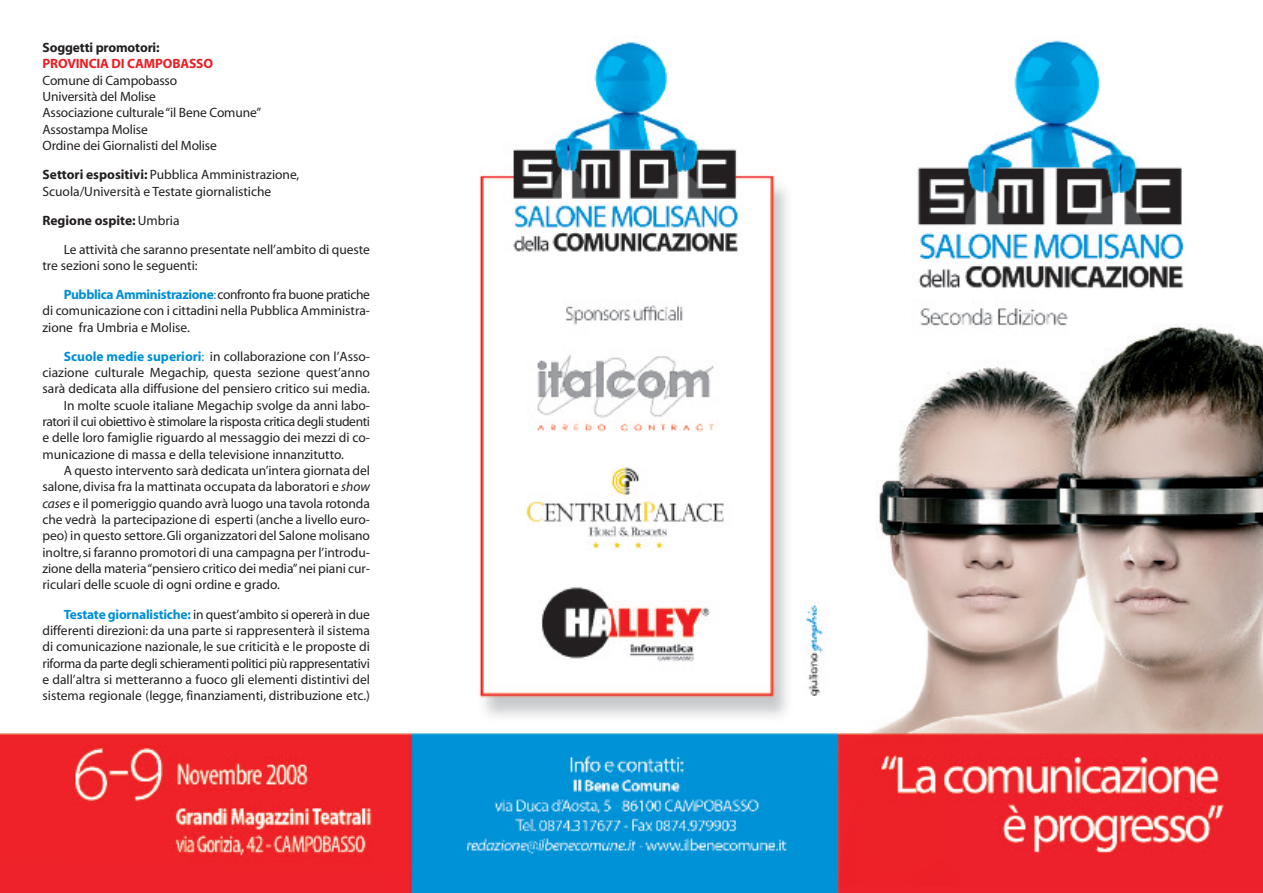
<style>
.page{position:relative;width:1263px;height:893px;background:#fff}
.page>*{position:absolute;margin:0;border:0;box-sizing:border-box;transform-origin:0 0}
.t1{font:13.5px/16.4px "Myriad";letter-spacing:-.005em;color:#231f20}
.t2{font:13.5px/29.1px "Myriad";letter-spacing:-.025em;color:#231f20}
.t3{font:13.5px "Myriad";letter-spacing:-.03em;color:#231f20}
.t4{font:700 13.5px "Myriad";letter-spacing:-.01em;color:#ee1d23}
.t5{font:700 13.5px "Myriad";letter-spacing:-.01em;color:#231f20}
.s1{font-weight:700}
.s2{font-weight:700;color:#008fd5}
.s3{color:#008fd5}
.s4{font-style:italic}
</style>
<div class="page">
<img style="left:0;top:40px;width:1263px;height:853px">
<p class="t5" style="left:43px;top:43px;width:119px">Soggetti promotori:</p>
<p class="t4" style="left:43px;top:59px;width:172px">PROVINCIA DI CAMPOBASSO</p>
<p class="t1" style="left:43px;top:73px;width:220px">Comune di Campobasso<br>Università del Molise<br>Associazione culturale“il Bene Comune”<br>Assostampa Molise<br>Ordine dei Giornalisti del Molise</p>
<p class="t1" style="left:43px;top:168px;width:258px"><span class="s1">Settori espositivi:</span> Pubblica Amministrazione,<br>Scuola/Università e Testate giornalistiche</p>
<p class="t1" style="left:64px;top:207px;width:308px;line-height:29.1px;text-indent:-21px"><span class="s1">Regione ospite:</span> Umbria<br>Le attività che saranno presentate nell’ambito di queste</p>
<p class="t2" style="left:64px;top:252px;width:308px;text-indent:-21px">tre sezioni sono le seguenti:<br><span class="s2">Pubblica Amministrazione</span><span class="s3">:</span>confronto fra buone pratiche</p>
<p class="t1" style="left:43px;top:304px;width:329px">di comunicazione con i cittadini nella Pubblica Amministra&shy;zione fra Umbria e Molise.</p>
<p class="t1" style="left:64px;top:349px;width:308px"><span class="s2">Scuole medie superiori</span><span class="s3">:</span> in collaborazione con l’Asso-</p>
<p class="t1" style="left:43px;top:366px;width:329px">ciazione culturale Megachip, questa sezione quest’anno</p>
<p class="t1" style="left:43px;top:382px;width:329px">sarà dedicata alla diffusione del pensiero critico sui media.</p>
<p class="t1" style="left:64px;top:398px;width:308px">In molte scuole italiane Megachip svolge da anni labo-</p>
<p class="t3" style="left:43px;top:416px;width:329px">ratori il cui obiettivo è stimolare la risposta critica degli studenti</p>
<p class="t1" style="left:43px;top:431px;width:329px">e delle loro famiglie riguardo al messaggio dei mezzi di co-</p>
<p class="t1" style="left:43px;top:447px;width:303px">municazione di massa e della televisione innanzitutto.</p>
<p class="t1" style="left:64px;top:464px;width:308px">A questo intervento sarà dedicata un’intera giornata del</p>
<p class="t1" style="left:43px;top:480px;width:329px">salone,divisa fra la mattinata occupata da laboratori e <span class="s4">show</span></p>
<p class="t1" style="left:43px;top:496px;width:329px"><span class="s4">cases</span> e il pomeriggio quando avrà luogo una tavola rotonda</p>
<p class="t1" style="left:43px;top:513px;width:329px">che vedrà la partecipazione di esperti (anche a livello euro-</p>
<p class="t1" style="left:43px;top:529px;width:329px">peo) in questo settore.Gli organizzatori del Salone molisano</p>
<p class="t1" style="left:43px;top:545px;width:329px">inoltre,si faranno promotori di una campagna per l’introdu-</p>
<p class="t1" style="left:43px;top:562px;width:329px">zione della materia“pensiero critico dei media”nei piani cur-</p>
<p class="t1" style="left:43px;top:578px;width:239px">riculari delle scuole di ogni ordine e grado.</p>
<p class="t1" style="left:43px;top:607px;width:329px;text-align:justify;text-indent:21px"><span class="s2">Testate giornalistiche:</span> in quest’ambito si opererà in due differenti direzioni: da una parte si rappresenterà il sistema di comunicazione nazionale, le sue criticità e le proposte di riforma da parte degli schieramenti politici più rappresentativi e dall’altra si metteranno a fuoco gli elementi distintivi del sistema regionale (legge, finanziamenti, distribuzione etc.)</p>
</div>
